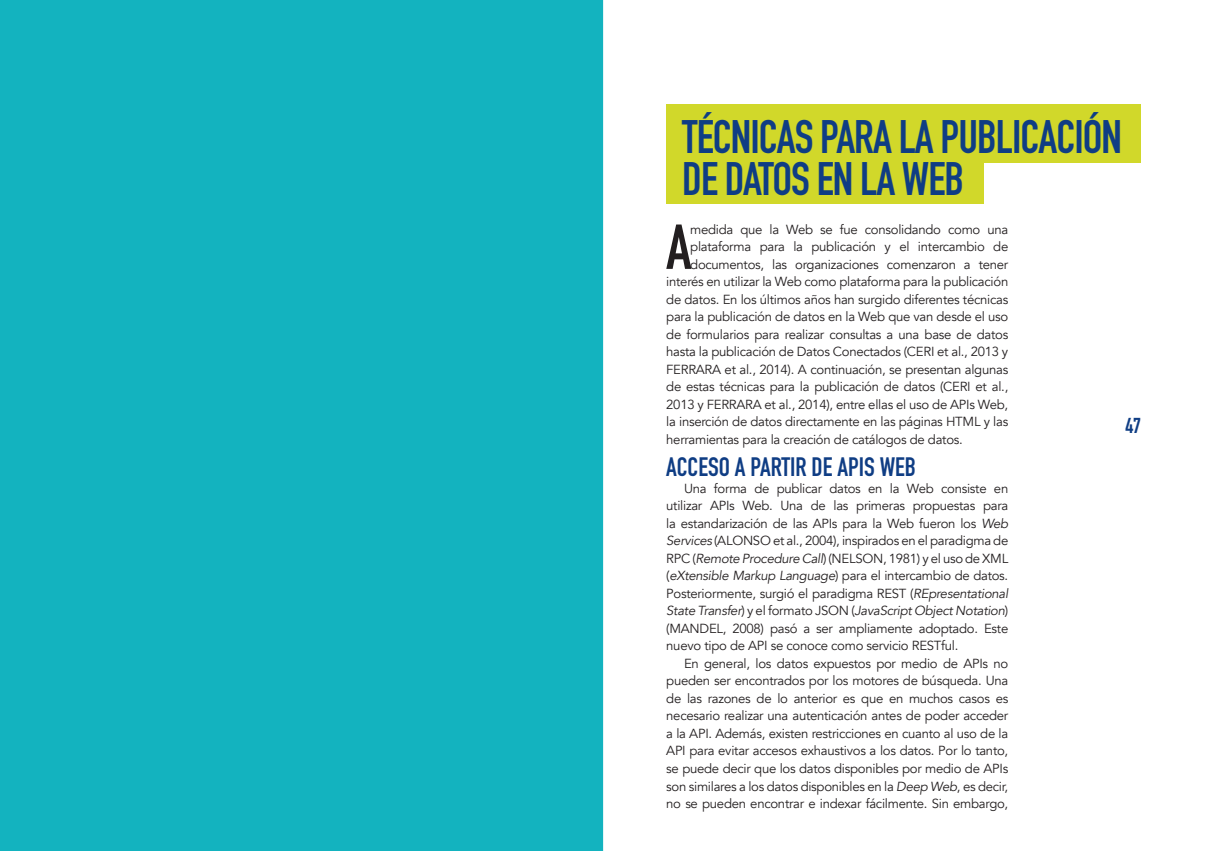
<style>
.page{position:relative;width:1205px;height:851px;background:#fff}
.page>*{position:absolute;margin:0;border:0;box-sizing:border-box;transform-origin:0 0}
.t1{font:700 62.25px "DIN Condensed";color:#231f20}
.t2{font:700 46.25px/42.5px "DIN Condensed";letter-spacing:-.02em;color:#0f3d84}
.t3{font:700 26.25px "DIN Condensed";color:#0f3d84}
.t4{font:700 21.25px "DIN Condensed";color:#0f3d84}
.t5{font:13.12px/17.5px "Avenir";letter-spacing:-.02em;color:#231f20;text-align:justify}
.s1{font-style:italic}
</style>
<div class="page">
<div style="left:0;top:0;width:603px;height:850px;background:#13b3bf"></div>
<div style="left:666px;top:105px;width:475px;height:58px;background:#d1d82a"></div>
<div style="left:666px;top:151px;width:317px;height:53px;background:#d1d82a"></div>
<p class="t2" style="left:682px;top:115px;width:441px">TÉCNICAS PARA LA PUBLICACIÓN<br>DE DATOS EN LA WEB</p>
<p class="t1" style="left:666px;top:205px;width:27px">A</p>
<p class="t5" style="left:690px;top:221px;width:319px">medida que la Web se fue consolidando como una</p>
<p class="t5" style="left:690px;top:238px;width:319px">plataforma para la publicación y el intercambio de</p>
<p class="t5" style="left:690px;top:256px;width:319px">documentos, las organizaciones comenzaron a tener</p>
<p class="t5" style="left:666px;top:273px;width:343px">interés en utilizar la Web como plataforma para la publicación</p>
<p class="t5" style="left:666px;top:291px;width:343px">de datos. En los últimos años han surgido diferentes técnicas</p>
<p class="t5" style="left:666px;top:308px;width:343px">para la publicación de datos en la Web que van desde el uso</p>
<p class="t5" style="left:666px;top:326px;width:343px">de formularios para realizar consultas a una base de datos</p>
<p class="t5" style="left:666px;top:343px;width:343px">hasta la publicación de Datos Conectados (CERI et al., 2013 y</p>
<p class="t5" style="left:666px;top:361px;width:343px">FERRARA et al., 2014). A continuación, se presentan algunas</p>
<p class="t5" style="left:666px;top:378px;width:343px">de estas técnicas para la publicación de datos (CERI et al.,</p>
<p class="t5" style="left:666px;top:396px;width:343px">2013 y FERRARA et al., 2014), entre ellas el uso de APIs Web,</p>
<p class="t5" style="left:666px;top:413px;width:343px">la inserción de datos directamente en las páginas HTML y las</p>
<p class="t5" style="left:666px;top:431px;width:298px">herramientas para la creación de catálogos de datos.</p>
<p class="t5" style="left:666px;top:479px;width:343px;text-indent:18px">Una forma de publicar datos en la Web consiste en utilizar APIs Web. Una de las primeras propuestas para la estandarización de las APIs para la Web fueron los <span class="s1">Web Services</span> (ALONSO et al., 2004), inspirados en el paradigma de RPC (<span class="s1">Remote Procedure Call</span>) (NELSON, 1981) y el uso de XML (<span class="s1">eXtensible Markup Language</span>) para el intercambio de datos.<br>Posteriormente, surgió el paradigma REST (<span class="s1">REpresentational State Transfer</span>) y el formato JSON (<span class="s1">JavaScript Object Notation</span>) (MANDEL, 2008) pasó a ser ampliamente adoptado. Este nuevo tipo de API se conoce como servicio RESTful.</p>
<p class="t5" style="left:666px;top:654px;width:343px;text-indent:18px">En general, los datos expuestos por medio de APIs no pueden ser encontrados por los motores de búsqueda. Una de las razones de lo anterior es que en muchos casos es necesario realizar una autenticación antes de poder acceder a la API. Además, existen restricciones en cuanto al uso de la API para evitar accesos exhaustivos a los datos. Por lo tanto, se puede decir que los datos disponibles por medio de APIs son similares a los datos disponibles en la <span class="s1">Deep Web</span>, es decir, no se pueden encontrar e indexar fácilmente. Sin embargo,</p>
<p class="t3" style="left:666px;top:449px;width:251px">ACCESO A PARTIR DE APIS WEB</p>
<h3 class="t4" style="left:1125px;top:411px;width:17px">47</h3>
</div>
